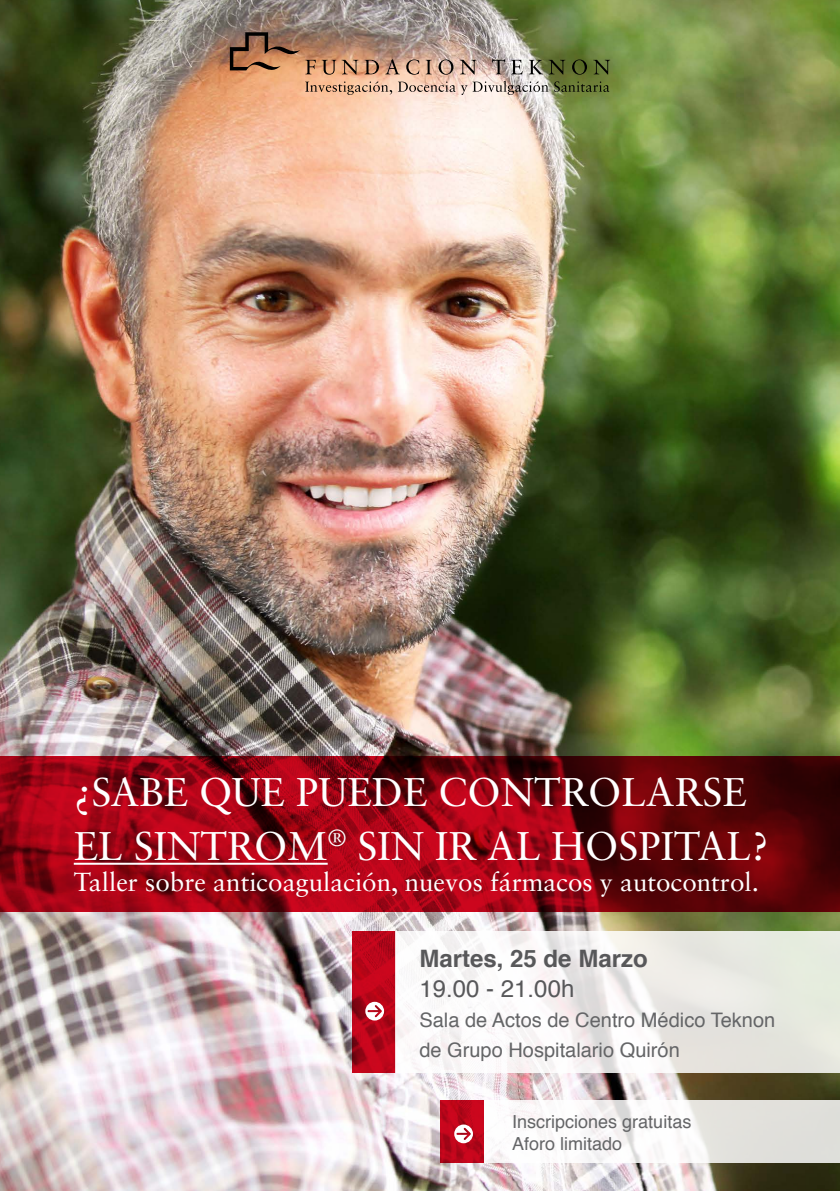
<style>
.page{position:relative;width:840px;height:1191px;background:#fff}
.page>*{position:absolute;margin:0;border:0;box-sizing:border-box;transform-origin:0 0}
.t1{font:40px/54px "Sabon LT Std";color:#fff}
.t2{font:26px "Sabon LT Std";color:#fff}
.t3{font:700 24px "Helvetica";color:#58585a}
.t4{font:24px "Helvetica";color:#58585a}
.t5{font:20px/30px "Helvetica";color:#646567}
.t6{font:18px/21.6px "Helvetica";color:#646567}
</style>
<div class="page">
<img style="left:0;top:0;width:839px;height:1191px">
<svg style="left:351px;top:931px;width:44px;height:142px;background:#b70a1d"></svg>
<svg style="left:440px;top:1100px;width:44px;height:62px;background:#bd061b"></svg>
<svg style="left:395px;top:931px;width:444px;height:142px"></svg>
<svg style="left:484px;top:1100px;width:355px;height:62px"></svg>
<svg style="left:0;top:755px;width:839px;height:156px;background:#840510"></svg>
<hr style="left:74px;top:862px;width:253px;height:2px;background:#fff">
<img style="left:230px;top:32px;width:379px;height:63px">
<svg style="left:454px;top:1124px;width:18px;height:19px"></svg>
<svg style="left:365px;top:1001px;width:19px;height:19px"></svg>
<h1 class="t1" style="left:74px;top:764px;width:696px">¿SABE QUE PUEDE CONTROLARSE<br>EL SINTROM<sup>®</sup> SIN IR AL HOSPITAL?</h1>
<h2 class="t2" style="left:74px;top:866px;width:686px">Taller sobre anticoagulación, nuevos fármacos y autocontrol.</h2>
<p class="t3" style="left:419px;top:939px;width:230px">Martes, 25 de Marzo</p>
<p class="t4" style="left:419px;top:970px;width:156px">19.00 - 21.00h</p>
<p class="t5" style="left:419px;top:1005px;width:357px">Sala de Actos de Centro Médico Teknon de Grupo Hospitalario Quirón</p>
<p class="t6" style="left:512px;top:1111px;width:181px">Inscripciones gratuitas<br>Aforo limitado</p>
</div>
